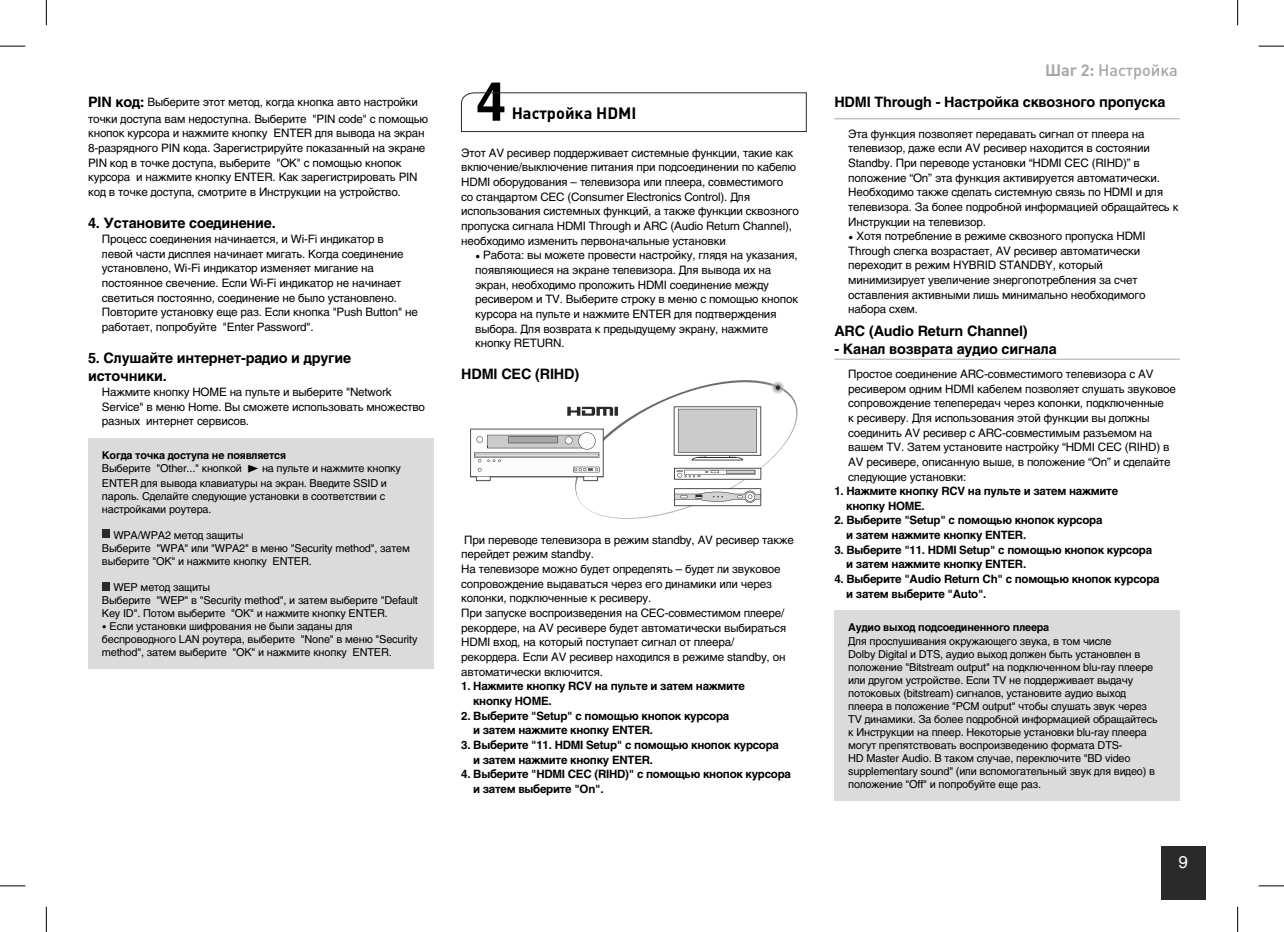
<style>
.page{position:relative;width:1284px;height:932px;background:#fff}
.page>*{position:absolute;margin:0;border:0;box-sizing:border-box;transform-origin:0 0}
._01_Body_Title_Inser{font:700 53.6px "Helvetica LT Com";color:#000}
._00_Master_Page_Numb{font:17px "Helvetica LT Com";color:#fcfcfc}
._02_Body_Normal_Bull{font:700 16.2px/17.8px "Helvetica C";letter-spacing:-.01em;color:#000}
.t1{font:500 16.2px "Plumb";color:#a8a8a8}
._02_Body_Normal_Bull-2{font:700 16.2px "Plumb";color:#000}
._02_Body_Normal_Bull-3{font:13px/14.6px "Helvetica C";letter-spacing:-.015em;color:#000}
._02_Body_Normal_Bull-4{font:700 13px "Helvetica C";letter-spacing:-.02em;color:#000}
._02_Body_Normal_Bull-5{font:12.2px/13px "Helvetica C";letter-spacing:-.015em;color:#000}
._02_Body_Normal_Bull-6{font:700 12.2px "Helvetica C";letter-spacing:-.015em;color:#000}
.s1{font-weight:700}
.s2{font-weight:700;font-size:16.2px}
.s3{font-family:"PF Din Text Pro"}
.s4{font-family:"Euro Font";font-size:9.2px}
</style>
<div class="page">
<div style="left:1160px;top:846px;width:44px;height:53px;background:#2a2a2a"></div>
<svg style="left:461px;top:92px;width:345px;height:40px"></svg>
<div style="left:88px;top:438px;width:345px;height:230px;background:#dbdbdb"></div>
<div style="left:834px;top:610px;width:345px;height:190px;background:#dbdbdb"></div>
<div style="left:102px;top:582px;width:8px;height:8px;background:#2a2a2a"></div>
<div style="left:102px;top:529px;width:8px;height:9px;background:#2a2a2a"></div>
<svg style="left:470px;top:380px;width:328px;height:138px"></svg>
<hr style="left:834px;top:118px;width:345px;height:1px;background:#a8a8a8">
<hr style="left:834px;top:358px;width:345px;height:1px;background:#a8a8a8">
<svg style="left:0;top:46px;width:25px;height:1px"></svg>
<svg style="left:46px;top:0;width:1px;height:25px"></svg>
<svg style="left:1258px;top:46px;width:25px;height:1px"></svg>
<svg style="left:1237px;top:0;width:1px;height:25px"></svg>
<svg style="left:0;top:885px;width:25px;height:1px"></svg>
<svg style="left:46px;top:906px;width:1px;height:25px"></svg>
<svg style="left:1258px;top:885px;width:25px;height:1px"></svg>
<svg style="left:1237px;top:906px;width:1px;height:25px"></svg>
<p class="t1" style="left:1044px;top:61px;width:134px"><span class="s1">Шаг 2:</span> Настройка</p>
<p class="_01_Body_Title_Inser" style="left:476px;top:69px;width:31px">4</p>
<p class="_02_Body_Normal_Bull" style="left:834px;top:93px;width:332px">HDMI Through - Настройка сквозного пропуска</p>
<p class="_02_Body_Normal_Bull-3" style="left:88px;top:94px;width:342px;line-height:16.2px"><span class="s2">PIN код:</span> Выберите этот метод, когда кнопка авто настройки точки доступа вам недоступна. Выберите "PIN code" с помощью</p>
<p class="_02_Body_Normal_Bull-3" style="left:88px;top:126px;width:339px">кнопок курсора и нажмите кнопку ENTER для вывода на экран 8-разрядного PIN кода. Зарегистрируйте показанный на экране PIN код в точке доступа, выберите "OK" с помощью кнопок курсора и нажмите кнопку ENTER. Как зарегистрировать PIN код в точке доступа, смотрите в Инструкции на устройство.</p>
<p class="_02_Body_Normal_Bull" style="left:88px;top:214px;width:189px">4. Установите соединение.</p>
<p class="_02_Body_Normal_Bull-3" style="left:102px;top:232px;width:303px">Процесс соединения начинается, и Wi-Fi индикатор в левой части дисплея начинает мигать. Когда соединение установлено, Wi-Fi индикатор изменяет мигание на постоянное свечение. Если Wi-Fi индикатор не начинает светиться постоянно, соединение не было установлено.</p>
<p class="_02_Body_Normal_Bull-3" style="left:102px;top:305px;width:317px">Повторите установку еще раз. Если кнопка "Push Button" не работает, попробуйте "Enter Password".</p>
<p class="_02_Body_Normal_Bull" style="left:88px;top:349px;width:264px">5. Слушайте интернет-радио и другие источники.</p>
<p class="_02_Body_Normal_Bull-3" style="left:102px;top:385px;width:324px">Нажмите кнопку HOME на пульте и выберите "Network<br>Service" в меню Home. Вы сможете использовать множество разных интернет сервисов.</p>
<p class="_02_Body_Normal_Bull-2" style="left:511px;top:103px;width:126px">Настройка HDMI</p>
<p class="_02_Body_Normal_Bull-3" style="left:848px;top:126px;width:332px">Эта функция позволяет передавать сигнал от плеера на телевизор, даже если AV ресивер находится в состоянии Standby. При переводе установки “HDMI CEC (RIHD)” в положение “On” эта функция активируется автоматически.<br>Необходимо также сделать системную связь по HDMI и для телевизора. За более подробной информацией обращайтесь к Инструкции на телевизор.</p>
<p class="_02_Body_Normal_Bull-3" style="left:848px;top:229px;width:299px"><span class="s3">•</span> Хотя потребление в режиме сквозного пропуска HDMI Through слегка возрастает, AV ресивер автоматически переходит в режим HYBRID STANDBY, который минимизирует увеличение энергопотребления за счет оставления активными лишь минимально необходимого набора схем.</p>
<p class="_02_Body_Normal_Bull-3" style="left:461px;top:145px;width:339px">Этот AV ресивер поддерживает системные функции, такие как включение/выключение питания при подсоединении по кабелю HDMI оборудования – телевизора или плеера, совместимого<br>со стандартом CEC (Consumer Electronics Control). Для использования системных функций, а также функции сквозного пропуска сигнала HDMI Through и ARC (Audio Return Channel), необходимо изменить первоначальные установки</p>
<p class="_02_Body_Normal_Bull-3" style="left:475px;top:248px;width:324px"><span class="s3">•</span> Работа: вы можете провести настройку, глядя на указания, появляющиеся на экране телевизора. Для вывода их на экран, необходимо проложить HDMI соединение между ресивером и TV. Выберите строку в меню с помощью кнопок курсора на пульте и нажмите ENTER для подтверждения выбора. Для возврата к предыдущему экрану, нажмите кнопку RETURN.</p>
<p class="_02_Body_Normal_Bull" style="left:461px;top:365px;width:120px">HDMI CEC (RIHD)</p>
<p class="_02_Body_Normal_Bull" style="left:834px;top:322px;width:195px">ARC (Audio Return Channel)</p>
<p class="_02_Body_Normal_Bull" style="left:834px;top:340px;width:224px">- Канал возврата аудио сигнала</p>
<p class="_02_Body_Normal_Bull-3" style="left:848px;top:366px;width:329px">Простое соединение ARC-совместимого телевизора с AV ресивером одним HDMI кабелем позволяет слушать звуковое сопровождение телепередач через колонки, подключенные<br>к ресиверу. Для использования этой функции вы должны соединить AV ресивер с ARC-совместимым разъемом на вашем TV. Затем установите настройку “HDMI CEC (RIHD) в AV ресивере, описанную выше, в положение “On” и сделайте следующие установки:</p>
<p class="_02_Body_Normal_Bull-4" style="left:834px;top:484px;width:285px">1. Нажмите кнопку RCV на пульте и затем нажмите</p>
<p class="_02_Body_Normal_Bull-4" style="left:846px;top:499px;width:80px">кнопку HOME.</p>
<p class="_02_Body_Normal_Bull-4" style="left:834px;top:514px;width:269px">2. Выберите "Setup" с помощью кнопок курсора</p>
<p class="_02_Body_Normal_Bull-4" style="left:846px;top:528px;width:181px">и затем нажмите кнопку ENTER.</p>
<p class="_02_Body_Normal_Bull-4" style="left:834px;top:543px;width:319px">3. Выберите "11. HDMI Setup" с помощью кнопок курсора</p>
<p class="_02_Body_Normal_Bull-4" style="left:846px;top:557px;width:181px">и затем нажмите кнопку ENTER.</p>
<p class="_02_Body_Normal_Bull-4" style="left:834px;top:572px;width:327px">4. Выберите "Audio Return Ch" с помощью кнопок курсора</p>
<p class="_02_Body_Normal_Bull-4" style="left:846px;top:587px;width:142px">и затем выберите "Auto".</p>
<p class="_02_Body_Normal_Bull-6" style="left:102px;top:449px;width:186px">Когда точка доступа не появляется</p>
<p class="_02_Body_Normal_Bull-5" style="left:102px;top:461px;width:300px;line-height:14.6px">Выберите "Other..." кнопкой <span class="s4">c</span> на пульте и нажмите кнопку<br>ENTER для вывода клавиатуры на экран. Введите SSID и</p>
<p class="_02_Body_Normal_Bull-5" style="left:102px;top:489px;width:285px">пароль. Сделайте следующие установки в соответствии с настройками роутера.</p>
<p class="_02_Body_Normal_Bull-5" style="left:113px;top:528px;width:131px">WPA/WPA2 метод защиты</p>
<p class="_02_Body_Normal_Bull-5" style="left:102px;top:541px;width:309px">Выберите "WPA" или "WPA2" в меню "Security method", затем выберите "OK" и нажмите кнопку ENTER.</p>
<p class="_02_Body_Normal_Bull-5" style="left:113px;top:580px;width:98px">WEP метод защиты</p>
<p class="_02_Body_Normal_Bull-5" style="left:102px;top:593px;width:317px">Выберите "WEP" в "Security method", и затем выберите "Default<br>Key ID". Потом выберите "OK" и нажмите кнопку ENTER.</p>
<p class="_02_Body_Normal_Bull-5" style="left:102px;top:619px;width:317px"><span class="s3">•</span> Если установки шифрования не были заданы для беспроводного LAN роутера, выберите "None" в меню "Security method", затем выберите "OK" и нажмите кнопку ENTER.</p>
<p class="_02_Body_Normal_Bull-6" style="left:848px;top:621px;width:202px">Аудио выход подсоединенного плеера</p>
<p class="_02_Body_Normal_Bull-3" style="left:461px;top:532px;width:334px">При переводе телевизора в режим standby, AV ресивер также перейдет режим standby.</p>
<p class="_02_Body_Normal_Bull-3" style="left:461px;top:561px;width:321px">На телевизоре можно будет определять – будет ли звуковое сопровождение выдаваться через его динамики или через колонки, подключенные к ресиверу.</p>
<p class="_02_Body_Normal_Bull-3" style="left:461px;top:605px;width:326px">При запуске воспроизведения на CEC-совместимом плеере/ рекордере, на AV ресивере будет автоматически выбираться HDMI вход, на который поступает сигнал от плеера/ рекордера. Если AV ресивер находился в режиме standby, он автоматически включится.</p>
<p class="_02_Body_Normal_Bull-4" style="left:461px;top:679px;width:285px">1. Нажмите кнопку RCV на пульте и затем нажмите</p>
<p class="_02_Body_Normal_Bull-4" style="left:473px;top:694px;width:80px">кнопку HOME.</p>
<p class="_02_Body_Normal_Bull-4" style="left:461px;top:708px;width:269px">2. Выберите "Setup" с помощью кнопок курсора</p>
<p class="_02_Body_Normal_Bull-4" style="left:473px;top:723px;width:181px">и затем нажмите кнопку ENTER.</p>
<p class="_02_Body_Normal_Bull-4" style="left:461px;top:738px;width:319px">3. Выберите "11. HDMI Setup" с помощью кнопок курсора</p>
<p class="_02_Body_Normal_Bull-4" style="left:473px;top:752px;width:181px">и затем нажмите кнопку ENTER.</p>
<p class="_02_Body_Normal_Bull-4" style="left:461px;top:767px;width:331px">4. Выберите "HDMI CEC (RIHD)" с помощью кнопок курсора</p>
<p class="_02_Body_Normal_Bull-4" style="left:473px;top:782px;width:132px">и затем выберите "On".</p>
<p class="_02_Body_Normal_Bull-5" style="left:848px;top:634px;width:311px">Для прослушивания окружающего звука, в том числе<br>Dolby Digital и DTS, аудио выход должен быть установлен в положение "Bitstream output" на подключенном blu-ray плеере или другом устройстве. Если TV не поддерживает выдачу потоковых (bitstream) сигналов, установите аудио выход плеера в положение "PCM output" чтобы слушать звук через TV динамики. За более подробной информацией обращайтесь к Инструкции на плеер. Некоторые установки blu-ray плеера могут препятствовать воспроизведению формата DTS-<br>HD Master Audio. В таком случае, переключите "BD video supplementary sound" (или вспомогательный звук для видео) в положение "Off" и попробуйте еще раз.</p>
<p class="_00_Master_Page_Numb" style="left:1178px;top:852px;width:11px">9</p>
</div>
